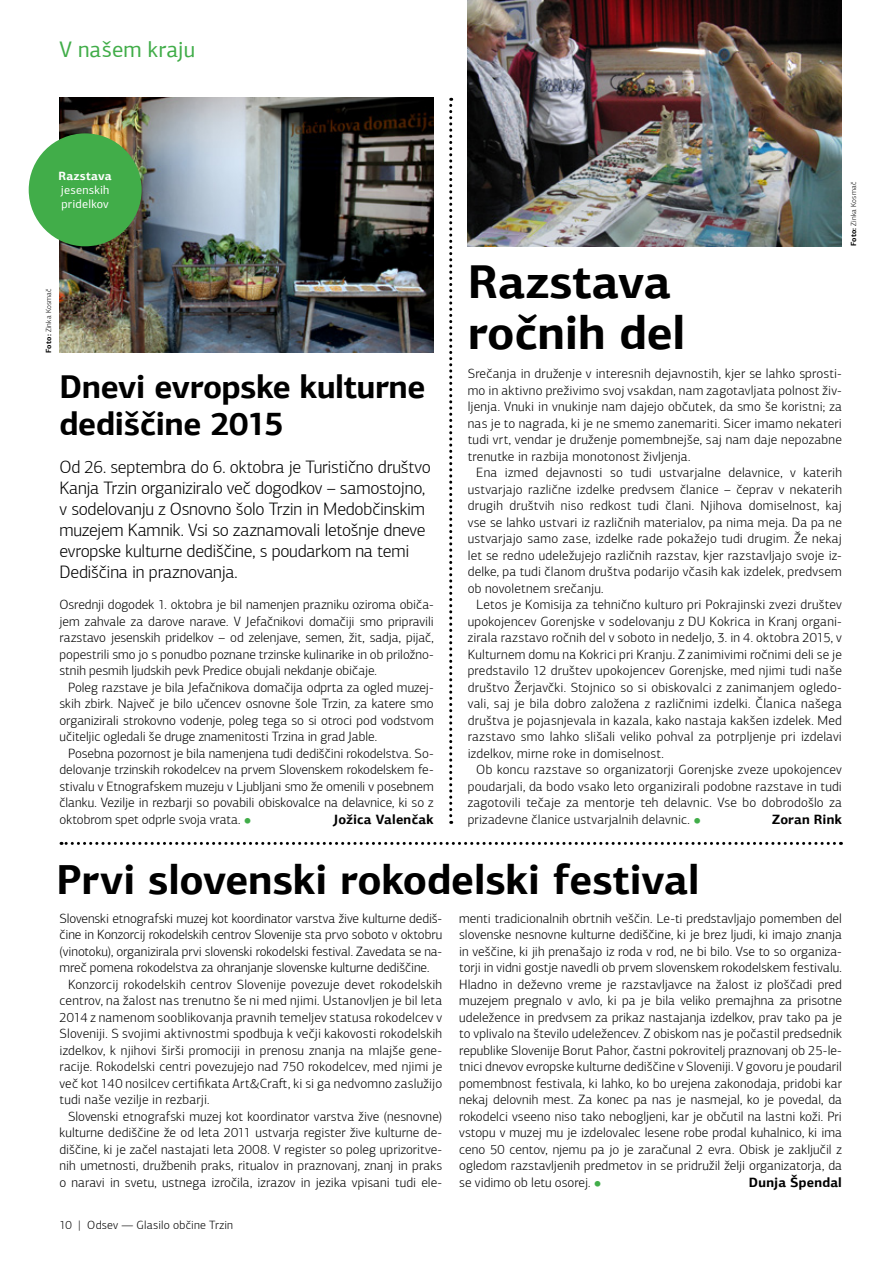
<style>
.page{position:relative;width:893px;height:1263px;background:#fff}
.page>*{position:absolute;margin:0;border:0;box-sizing:border-box;transform-origin:0 0}
.t1{font:700 47.55px/50.7px "PF Agora Sans Pro";letter-spacing:-.005em;color:#000}
.t2{font:700 42px "PF Agora Sans Pro";letter-spacing:-.005em;color:#000}
.t3{font:700 33px/37.5px "PF Agora Sans Pro";letter-spacing:-.01em;color:#000}
.t4{font:22.5px "PF Agora Sans Pro";letter-spacing:.005em;color:#41ad49}
.t5{font:300 18px/21px "PF Agora Sans Pro";letter-spacing:-.015em;color:#000}
.t6{font:300 13.5px/16.5px "PF Agora Sans Pro";letter-spacing:.005em;color:#000;text-align:justify}
.t7{font:700 13.5px "PF Agora Sans Pro";letter-spacing:.015em;color:#000}
.t8{font:300 12px "PF Agora Sans Pro";letter-spacing:.015em;color:#000}
.t9{font:12px/14.4px "PF Agora Sans Pro";letter-spacing:.02em;color:#fff}
.t10{font:700 12px "PF Agora Sans Pro";letter-spacing:.02em;color:#fff}
.t11{font:300 7.5px "PF Agora Sans Pro";letter-spacing:.025em;color:#000}
.s1{font-weight:700}
.s2{font-size:9px;color:#41ad49}
</style>
<div class="page">
<img style="left:468px;top:0;width:374px;height:246px">
<img style="left:60px;top:98px;width:374px;height:255px">
<div style="left:29px;top:133px;width:113px;height:113px;background:#41ad49;border-radius:50%"></div>
<svg style="left:449px;top:98px;width:3px;height:726px"></svg>
<svg style="left:61px;top:842px;width:773px;height:3px"></svg>
<h3 class="t4" style="left:60px;top:35px;width:137px">V našem kraju</h3>
<p class="t10" style="left:59px;top:168px;width:55px">Razstava</p>
<p class="t9" style="left:61px;top:183px;width:50px">jesenskih pridelkov</p>
<p class="t11" style="left:44px;top:353px;width:66px;rotate:-90deg"><span class="s1">Foto:</span> Zinka Kosmač</p>
<h3 class="t3" style="left:60px;top:367px;width:367px">Dnevi evropske kulturne dediščine 2015</h3>
<p class="t5" style="left:60px;top:457px;width:373px">Od 26. septembra do 6. oktobra je Turistično društvo Kanja Trzin organiziralo več dogodkov – samostojno, v sodelovanju z Osnovno šolo Trzin in Medobčinskim muzejem Kamnik. Vsi so zaznamovali letošnje dneve evropske kulturne dediščine, s poudarkom na temi Dediščina in praznovanja.</p>
<p class="t6" style="left:60px;top:597px;width:376px">Osrednji dogodek 1. oktobra je bil namenjen prazniku oziroma običa&shy;jem zahvale za darove narave. V Jefačnikovi domačiji smo pripravili razstavo jesenskih pridelkov – od zelenjave, semen, žit, sadja, pijač, popestrili smo jo s ponudbo poznane trzinske kulinarike in ob priložno&shy;stnih pesmih ljudskih pevk Predice obujali nekdanje običaje.</p>
<p class="t6" style="left:60px;top:679px;width:376px;text-indent:9px">Poleg razstave je bila Jefačnikova domačija odprta za ogled muzej&shy;skih zbirk. Največ je bilo učencev osnovne šole Trzin, za katere smo organizirali strokovno vodenje, poleg tega so si otroci pod vodstvom učiteljic ogledali še druge znamenitosti Trzina in grad Jable.</p>
<p class="t6" style="left:60px;top:745px;width:376px;text-indent:9px">Posebna pozornost je bila namenjena tudi dediščini rokodelstva. So&shy;delovanje trzinskih rokodelcev na prvem Slovenskem rokodelskem fe&shy;stivalu v Etnografskem muzeju v Ljubljani smo že omenili v posebnem članku. Vezilje in rezbarji so povabili obiskovalce na delavnice, ki so z oktobrom spet odprle svoja vrata. <span class="s2">●</span></p>
<p class="t7" style="left:333px;top:811px;width:102px">Jožica Valenčak</p>
<h1 class="t1" style="left:468px;top:256px;width:219px">Razstava ročnih del</h1>
<p class="t6" style="left:468px;top:366px;width:376px">Srečanja in druženje v interesnih dejavnostih, kjer se lahko sprosti&shy;mo in aktivno preživimo svoj vsakdan, nam zagotavljata polnost živ&shy;ljenja. Vnuki in vnukinje nam dajejo občutek, da smo še koristni; za nas je to nagrada, ki je ne smemo zanemariti. Sicer imamo nekateri tudi vrt, vendar je druženje pomembnejše, saj nam daje nepozabne trenutke in razbija monotonost življenja.</p>
<p class="t6" style="left:468px;top:465px;width:376px;text-indent:9px">Ena izmed dejavnosti so tudi ustvarjalne delavnice, v katerih ustvarjajo različne izdelke predvsem članice – čeprav v nekaterih drugih društvih niso redkost tudi člani. Njihova domiselnost, kaj vse se lahko ustvari iz različnih materialov, pa nima meja. Da pa ne ustvarjajo samo zase, izdelke rade pokažejo tudi drugim. Že nekaj let se redno udeležujejo različnih razstav, kjer razstavljajo svoje iz&shy;delke, pa tudi članom društva podarijo včasih kak izdelek, predvsem ob novoletnem srečanju.</p>
<p class="t6" style="left:468px;top:597px;width:376px;text-indent:9px">Letos je Komisija za tehnično kulturo pri Pokrajinski zvezi društev upokojencev Gorenjske v sodelovanju z DU Kokrica in Kranj organi&shy;zirala razstavo ročnih del v soboto in nedeljo, 3. in 4. oktobra 2015, v Kulturnem domu na Kokrici pri Kranju. Z zanimivimi ročnimi deli se je predstavilo 12 društev upokojencev Gorenjske, med njimi tudi naše društvo Žerjavčki. Stojnico so si obiskovalci z zanimanjem ogledo&shy;vali, saj je bila dobro založena z različnimi izdelki. Članica našega društva je pojasnjevala in kazala, kako nastaja kakšen izdelek. Med razstavo smo lahko slišali veliko pohval za potrpljenje pri izdelavi izdelkov, mirne roke in domiselnost.</p>
<p class="t6" style="left:468px;top:762px;width:376px;text-indent:9px">Ob koncu razstave so organizatorji Gorenjske zveze upokojencev poudarjali, da bodo vsako leto organizirali podobne razstave in tudi zagotovili tečaje za mentorje teh delavnic. Vse bo dobrodošlo za prizadevne članice ustvarjalnih delavnic. <span class="s2">●</span></p>
<p class="t7" style="left:772px;top:811px;width:71px">Zoran Rink</p>
<p class="t11" style="left:849px;top:246px;width:66px;rotate:-90deg"><span class="s1">Foto:</span> Zinka Kosmač</p>
<h2 class="t2" style="left:57px;top:853px;width:645px">Prvi slovenski rokodelski festival</h2>
<p class="t6" style="left:60px;top:910px;width:384px">Slovenski etnografski muzej kot koordinator varstva žive kulturne dediš-</p>
<p class="t6" style="left:60px;top:927px;width:384px">čine in Konzorcij rokodelskih centrov Slovenije sta prvo soboto v oktobru</p>
<p class="t6" style="left:60px;top:943px;width:384px">(vinotoku), organizirala prvi slovenski rokodelski festival. Zavedata se na-</p>
<p class="t6" style="left:60px;top:960px;width:371px">mreč pomena rokodelstva za ohranjanje slovenske kulturne dediščine.</p>
<p class="t6" style="left:68px;top:976px;width:376px">Konzorcij rokodelskih centrov Slovenije povezuje devet rokodelskih</p>
<p class="t6" style="left:60px;top:993px;width:384px">centrov, na žalost nas trenutno še ni med njimi. Ustanovljen je bil leta</p>
<p class="t6" style="left:60px;top:1009px;width:384px">2014 z namenom sooblikovanja pravnih temeljev statusa rokodelcev v</p>
<p class="t6" style="left:60px;top:1026px;width:384px">Sloveniji. S svojimi aktivnostmi spodbuja k večji kakovosti rokodelskih</p>
<p class="t6" style="left:60px;top:1042px;width:384px">izdelkov, k njihovi širši promociji in prenosu znanja na mlajše gene-</p>
<p class="t6" style="left:60px;top:1059px;width:384px">racije. Rokodelski centri povezujejo nad 750 rokodelcev, med njimi je</p>
<p class="t6" style="left:60px;top:1075px;width:384px">več kot 140 nosilcev certifikata Art&amp;Craft, ki si ga nedvomno zaslužijo</p>
<p class="t6" style="left:60px;top:1092px;width:152px">tudi naše vezilje in rezbarji.</p>
<p class="t6" style="left:68px;top:1108px;width:376px">Slovenski etnografski muzej kot koordinator varstva žive (nesnovne)</p>
<p class="t6" style="left:60px;top:1125px;width:384px">kulturne dediščine že od leta 2011 ustvarja register žive kulturne de-</p>
<p class="t6" style="left:60px;top:1141px;width:384px">diščine, ki je začel nastajati leta 2008. V register so poleg uprizoritve-</p>
<p class="t6" style="left:60px;top:1158px;width:384px">nih umetnosti, družbenih praks, ritualov in praznovanj, znanj in praks</p>
<p class="t6" style="left:60px;top:1174px;width:384px">o naravi in svetu, ustnega izročila, izrazov in jezika vpisani tudi ele-</p>
<p class="t8" style="left:60px;top:1218px;width:175px">10 | Odsev — Glasilo občine Trzin</p>
<p class="t6" style="left:459px;top:910px;width:384px">menti tradicionalnih obrtnih veščin. Le-ti predstavljajo pomemben del slovenske nesnovne kulturne dediščine, ki je brez ljudi, ki imajo znanja in veščine, ki jih prenašajo iz roda v rod, ne bi bilo. Vse to so organiza&shy;torji in vidni gostje navedli ob prvem slovenskem rokodelskem festivalu.<br>Hladno in deževno vreme je razstavljavce na žalost iz ploščadi pred muzejem pregnalo v avlo, ki pa je bila veliko premajhna za prisotne udeležence in predvsem za prikaz nastajanja izdelkov, prav tako pa je to vplivalo na število udeležencev. Z obiskom nas je počastil predsednik republike Slovenije Borut Pahor, častni pokrovitelj praznovanj ob 25-le&shy;tnici dnevov evropske kulturne dediščine v Sloveniji. V govoru je poudaril pomembnost festivala, ki lahko, ko bo urejena zakonodaja, pridobi kar nekaj delovnih mest. Za konec pa nas je nasmejal, ko je povedal, da rokodelci vseeno niso tako nebogljeni, kar je občutil na lastni koži. Pri vstopu v muzej mu je izdelovalec lesene robe prodal kuhalnico, ki ima ceno 50 centov, njemu pa jo je zaračunal 2 evra. Obisk je zaključil z ogledom razstavljenih predmetov in se pridružil želji organizatorja, da se vidimo ob letu osorej. <span class="s2">●</span></p>
<p class="t7" style="left:749px;top:1174px;width:94px">Dunja Špendal</p>
</div>
